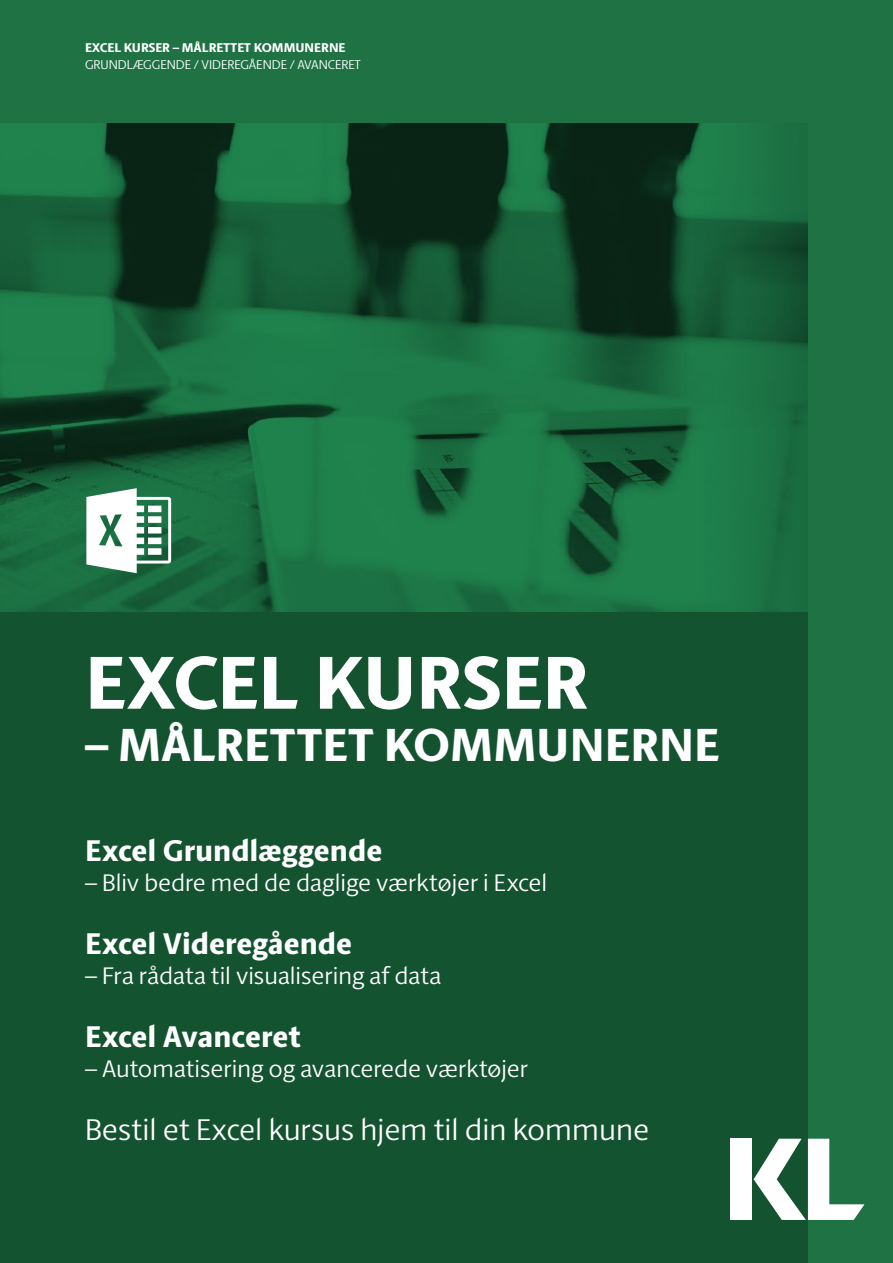
<style>
.page{position:relative;width:893px;height:1263px;background:#1f7243}
.page>*{position:absolute;margin:0;border:0;box-sizing:border-box;transform-origin:0 0}
.Forside_OVERSKRIFT1{font:800 75px "ID Sans";letter-spacing:.005em;color:#fff}
.Forside_OVERSKRIFT1-2{font:800 46.5px "ID Sans";color:#fff}
.Forside_OVERSKRIFT2{font:800 30px "ID Sans";color:#fff}
.Forside_OVERSKRIFT2-2{font:300 30px "ID Sans";color:#fff}
.Forside_OVERSKRIFT2-3{font:300 24px "ID Sans";color:#fff}
.Forside_TOP2_-_SANS{font:300 12.75px "ID Sans";color:#fff}
.Forside_TOP2_-_SANS-2{font:800 12.75px "ID Sans";color:#fff}
</style>
<div class="page">
<img style="left:0;top:123px;width:808px;height:489px">
<div style="left:0;top:612px;width:808px;height:651px;background:#145330"></div>
<div style="left:730px;top:1139px;width:22px;height:81px;background:#fff"></div>
<svg style="left:754px;top:1139px;width:110px;height:81px"></svg>
<svg style="left:86px;top:488px;width:85px;height:85px"></svg>
<p class="Forside_TOP2_-_SANS-2" style="left:85px;top:40px;width:262px">EXCEL KURSER – MÅLRETTET KOMMUNERNE</p>
<p class="Forside_TOP2_-_SANS" style="left:85px;top:57px;width:277px">GRUNDLÆGGENDE / VIDEREGÅENDE / AVANCERET</p>
<h1 class="Forside_OVERSKRIFT1" style="left:85px;top:637px;width:505px">EXCEL KURSER</h1>
<h1 class="Forside_OVERSKRIFT1-2" style="left:85px;top:716px;width:636px">– MÅLRETTET KOMMUNERNE</h1>
<h2 class="Forside_OVERSKRIFT2" style="left:85px;top:832px;width:299px">Excel Grundlæggende</h2>
<h2 class="Forside_OVERSKRIFT2-3" style="left:85px;top:868px;width:464px">– Bliv bedre med de daglige værktøjer i Excel</h2>
<h2 class="Forside_OVERSKRIFT2" style="left:85px;top:925px;width:269px">Excel Videregående</h2>
<h2 class="Forside_OVERSKRIFT2-3" style="left:85px;top:961px;width:358px">– Fra rådata til visualisering af data</h2>
<h2 class="Forside_OVERSKRIFT2" style="left:85px;top:1018px;width:217px">Excel Avanceret</h2>
<h2 class="Forside_OVERSKRIFT2-3" style="left:85px;top:1054px;width:444px">– Automatisering og avancerede værktøjer</h2>
<h2 class="Forside_OVERSKRIFT2-2" style="left:85px;top:1111px;width:566px">Bestil et Excel kursus hjem til din kommune</h2>
</div>
